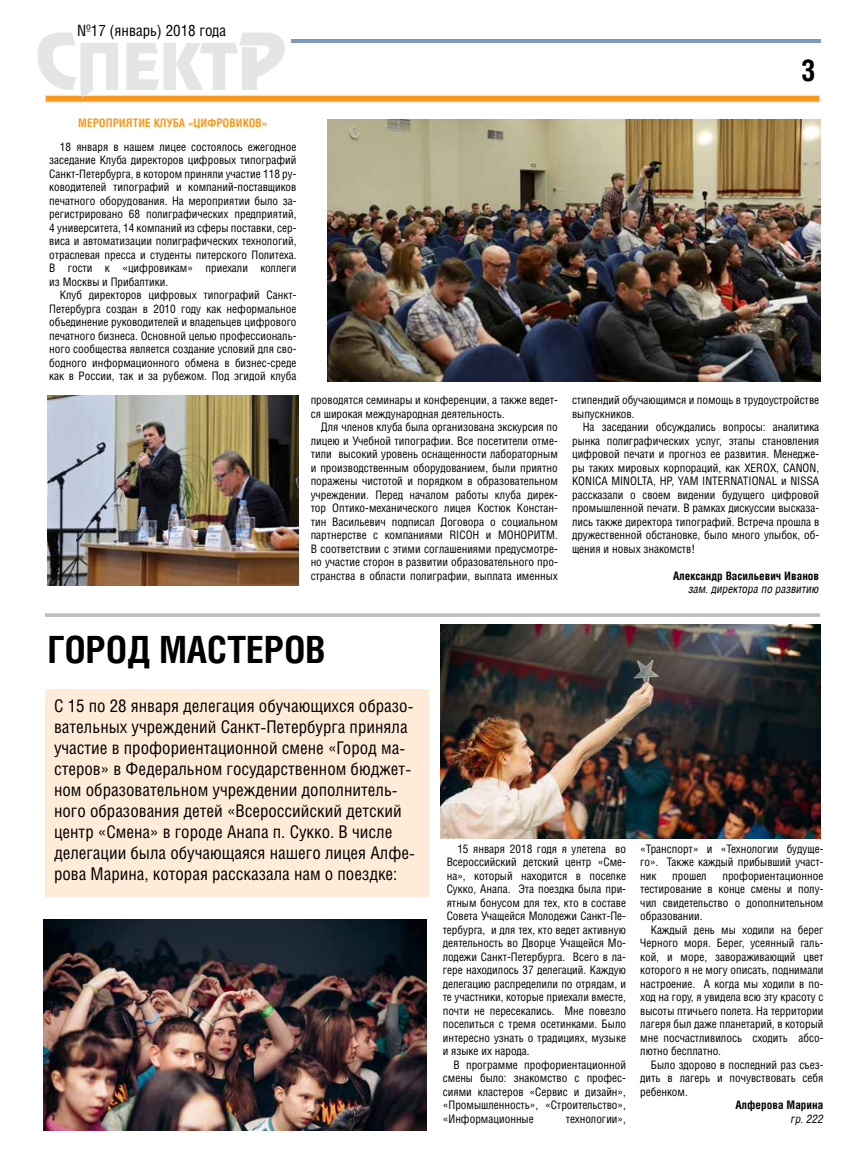
<style>
.page{position:relative;width:865px;height:1170px;background:#fff}
.page>*{position:absolute;margin:0;border:0;box-sizing:border-box;transform-origin:0 0}
.t1{font:700 37.5px "Helios Cond";letter-spacing:.09em;color:#000}
.t2{font:700 30px "Helios Cond";color:#000}
.t3{font:17.5px/21px "Helios Cond";color:#000}
.t4{font:15px "AG Letterica Condensed C";color:#000}
.t5{font:11.25px/13.5px "AG Letterica Condensed C";color:#000;text-align:justify}
.t6{font:italic 11.25px "AG Letterica Condensed";color:#000}
.t7{font:700 11.25px "AG Letterica Condensed C";color:#f8991d}
.t8{font:700 11.25px "AG Letterica Condensed";color:#000}
.t9{font:700 11.25px "AG Letterica Condensed C";color:#000}
</style>
<div class="page">
<hr style="left:291px;top:39px;width:529px;height:4px;background:#7b9bc4">
<div style="left:44px;top:94px;width:776px;height:9px;background:#f8991d;border:1px solid #f0eff5"></div>
<svg style="left:37px;top:33px;width:247px;height:64px"></svg>
<img style="left:327px;top:120px;width:493px;height:261px">
<img style="left:47px;top:395px;width:251px;height:190px">
<svg style="left:45px;top:613px;width:774px;height:4px;background:#c3c5c6"></svg>
<img style="left:440px;top:625px;width:380px;height:213px">
<img style="left:43px;top:919px;width:383px;height:210px">
<div style="left:45px;top:689px;width:384px;height:207px;background:#ffecd8"></div>
<h3 class="t4" style="left:77px;top:21px;width:150px">№17 (январь) 2018 года</h3>
<h2 class="t2" style="left:800px;top:52px;width:17px">3</h2>
<p class="t7" style="left:78px;top:116px;width:190px">Мероп риятие клуба «цифровиков»</p>
<p class="t5" style="left:49px;top:140px;width:248px;text-indent:11px">18 января в нашем лицее состоялось ежегодное заседание Клуба директоров цифровых типографий Санкт-Петербурга, в котором приняли участие 118 ру&shy;ководителей типографий и компаний-поставщиков печатного оборудования. На мероприятии было за&shy;регистрировано 68 полиграфических предприятий, 4 университета, 14 компаний из сферы поставки, сер&shy;виса и автоматизации полиграфических технологий, отраслевая пресса и студенты питерского Политеха.<br>В гости к «цифровикам» приехали коллеги из Москвы и Прибалтики.</p>
<p class="t5" style="left:49px;top:288px;width:248px;text-indent:11px">Клуб директоров цифровых типографий Санкт-Петербурга создан в 2010 году как неформальное объединение руководителей и владельцев цифрового печатного бизнеса. Основной целью профессиональ&shy;ного сообщества является создание условий для сво&shy;бодного информационного обмена в бизнес-среде как в России, так и за рубежом. Под эгидой клуба</p>
<p class="t5" style="left:310px;top:393px;width:248px">проводятся семинары и конференции, а также ведет&shy;ся широкая международная деятельность.</p>
<p class="t5" style="left:310px;top:420px;width:248px;text-indent:11px">Для членов клуба была организована экскурсия по лицею и Учебной типографии. Все посетители отме&shy;тили высокий уровень оснащенности лабораторным и производственным оборудованием, были приятно поражены чистотой и порядком в образовательном учреждении. Перед началом работы клуба дирек&shy;тор Оптико-механического лицея Костюк Констан&shy;тин Васильевич подписал Договора о социальном партнерстве с компаниями RICOH и МОНОРИТМ.<br>В соответствии с этими соглашениями предусмотре&shy;но участие сторон в развитии образовательного про&shy;странства в области полиграфии, выплата именных</p>
<p class="t5" style="left:571px;top:393px;width:248px">стипендий обучающимся и помощь в трудоустройстве выпускников.</p>
<p class="t5" style="left:571px;top:420px;width:248px;text-indent:11px">На заседании обсуждались вопросы: аналитика рынка полиграфических услуг, этапы становления цифровой печати и прогноз ее развития. Менедже&shy;ры таких мировых корпораций, как XEROX, CANON, KONICA MINOLTA, HP, YAM INTERNATIONAL и NISSA рассказали о своем видении будущего цифровой промышленной печати. В рамках дискуссии высказа&shy;лись также директора типографий. Встреча прошла в дружественной обстановке, было много улыбок, об&shy;щения и новых знакомств!</p>
<p class="t8" style="left:672px;top:569px;width:148px">Александр Васильевич Иванов</p>
<p class="t6" style="left:688px;top:582px;width:132px">зам. директора по развитию</p>
<h1 class="t1" style="left:48px;top:626px;width:275px">Город мастеров</h1>
<p class="t3" style="left:54px;top:695px;width:362px">С 15 по 28 января делегация обучающихся образо&shy;вательных учреждений Санкт-Петербурга приняла участие в профориентационной смене «Город ма&shy;стеров» в Федеральном государственном бюджет&shy;ном образовательном учреждении дополнитель&shy;ного образования детей «Всероссийский детский центр «Смена» в городе Анапа п. Сукко. В числе делегации была обучающаяся нашего лицея Алфе&shy;рова Марина, которая рассказала нам о поездке:</p>
<p class="t5" style="left:457px;top:841px;width:170px">15 января 2018 годя я улетела во</p>
<p class="t5" style="left:446px;top:855px;width:181px">Всероссийский детский центр «Сме-</p>
<p class="t5" style="left:446px;top:868px;width:181px">на», который находится в поселке</p>
<p class="t5" style="left:446px;top:882px;width:181px">Сукко, Анапа. Эта поездка была при-</p>
<p class="t5" style="left:446px;top:895px;width:181px">ятным бонусом для тех, кто в составе</p>
<p class="t5" style="left:446px;top:909px;width:181px">Совета Учащейся Молодежи Санкт-Пе-</p>
<p class="t5" style="left:442px;top:922px;width:185px">тербурга, и для тех, кто ведет активную</p>
<p class="t5" style="left:442px;top:936px;width:185px">деятельность во Дворце Учащейся Мо-</p>
<p class="t5" style="left:442px;top:949px;width:185px">лодежи Санкт-Петербурга. Всего в ла-</p>
<p class="t5" style="left:442px;top:963px;width:185px">гере находилось 37 делегаций. Каждую</p>
<p class="t5" style="left:442px;top:976px;width:185px">делегацию распределили по отрядам, и</p>
<p class="t5" style="left:442px;top:990px;width:185px">те участники, которые приехали вместе,</p>
<p class="t5" style="left:442px;top:1003px;width:185px">почти не пересекались. Мне повезло</p>
<p class="t5" style="left:442px;top:1017px;width:185px">поселиться с тремя осетинками. Было</p>
<p class="t5" style="left:442px;top:1030px;width:185px">интересно узнать о традициях, музыке</p>
<p class="t5" style="left:442px;top:1044px;width:88px">и языке их народа.</p>
<p class="t5" style="left:453px;top:1057px;width:174px">В программе профориентационной</p>
<p class="t5" style="left:442px;top:1071px;width:185px">смены было: знакомство с профес-</p>
<p class="t5" style="left:442px;top:1084px;width:185px">сиями кластеров «Сервис и дизайн»,</p>
<p class="t5" style="left:442px;top:1098px;width:185px">«Промышленность», «Строительство»,</p>
<p class="t5" style="left:442px;top:1111px;width:92px">«Информационные</p>
<p class="t5" style="left:565px;top:1111px;width:62px">технологии»,</p>
<p class="t5" style="left:640px;top:841px;width:185px">«Транспорт» и «Технологии будуще&shy;го». Также каждый прибывший участ&shy;ник</p>
<p class="t5" style="left:640px;top:868px;width:185px;text-indent:82px">профориентационное тестирование в конце смены и полу&shy;чил свидетельство о дополнительном образовании.</p>
<p class="t5" style="left:640px;top:922px;width:185px;text-indent:11px">Каждый день мы ходили на берег Черного моря. Берег, усеянный галь&shy;кой, и море, завораживающий цвет которого я не могу описать, поднимали настроение. А когда мы ходили в по&shy;ход на гору, я увидела всю эту красоту с высоты птичьего полета. На территории лагеря был даже планетарий, в который мне посчастливилось сходить абсо&shy;лютно бесплатно.</p>
<p class="t5" style="left:640px;top:1057px;width:185px;text-indent:11px">Было здорово в последний раз съез&shy;дить в лагерь и почувствовать себя ребенком.</p>
<p class="t9" style="left:735px;top:1098px;width:90px">Алферова Марина</p>
<p class="t6" style="left:790px;top:1111px;width:34px">гр. 222</p>
<p class="t5" style="left:671px;top:868px;width:36px">прошел</p>
</div>
